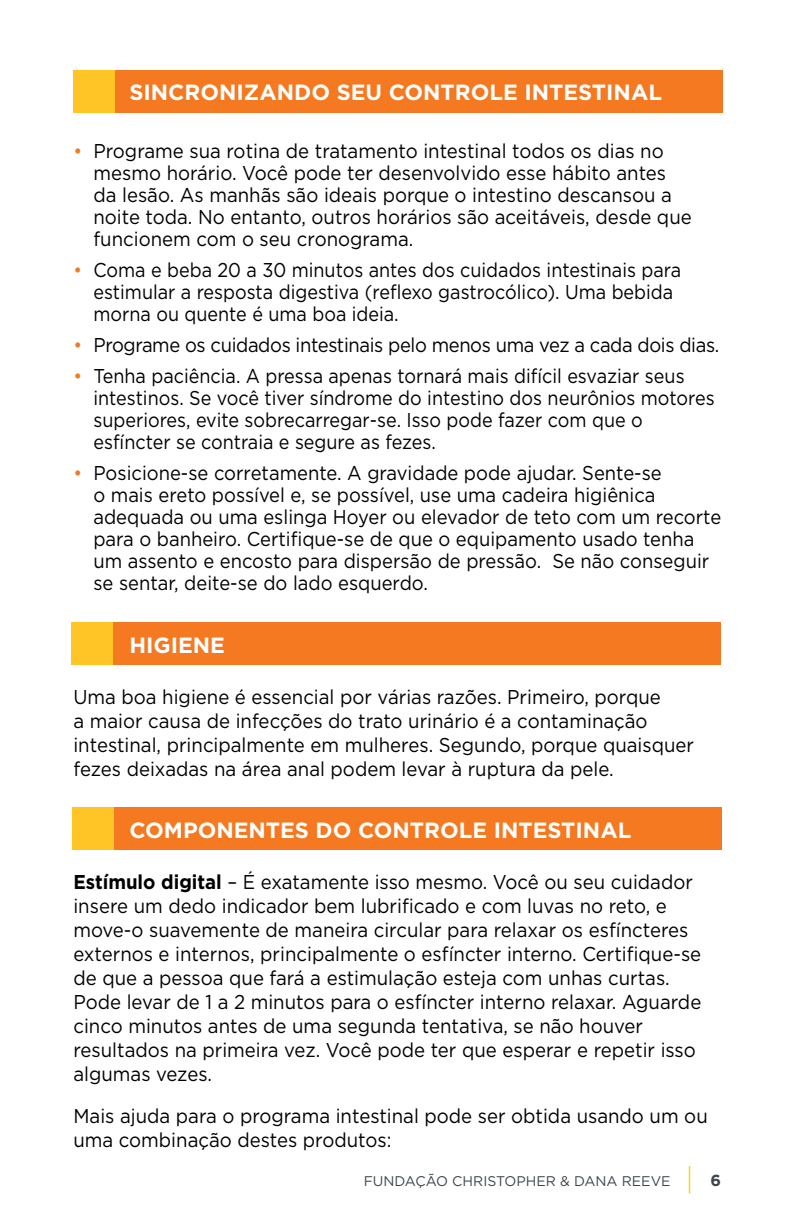
<style>
.page{position:relative;width:792px;height:1224px;background:#fff}
.page>*{position:absolute;margin:0;border:0;box-sizing:border-box;transform-origin:0 0}
.t1{font:700 22px "Gotham";color:#fff}
.t2{font:20px/24px "Gotham";color:#000;scale:.93 1}
.t3{font:20px/22px "Gotham";color:#000;scale:.9 1}
.t4{font:20px/22px "Gotham";color:#000;scale:.92 1}
.t5{font:20px "Gotham";letter-spacing:-.02em;color:#000;scale:.92 1}
.t6{font:700 16px "Gotham";color:#3d464c}
.t7{font:14px "Gotham";color:#3d464c}
.s1{color:#f47920}
.s2{font-weight:700}
</style>
<div class="page">
<svg style="left:689px;top:1166px;width:1px;height:28px"></svg>
<div style="left:71px;top:622px;width:43px;height:42px;background:#ffc425"></div>
<div style="left:113px;top:622px;width:608px;height:42px;background:#f47920"></div>
<div style="left:72px;top:807px;width:42px;height:43px;background:#ffc425"></div>
<div style="left:114px;top:807px;width:607px;height:43px;background:#f47920"></div>
<div style="left:73px;top:71px;width:43px;height:42px;background:#ffc425"></div>
<div style="left:115px;top:71px;width:607px;height:42px;background:#f47920"></div>
<p class="t1" style="left:129px;top:78px;width:534px">SINCRONIZANDO SEU CONTROLE INTESTINAL</p>
<p class="t2" style="left:93px;top:140px;width:645px;line-height:22px;text-indent:-20px"><span class="s1">•</span> Programe sua rotina de tratamento intestinal todos os dias no mesmo horário. Você pode ter desenvolvido esse hábito antes da lesão. As manhãs são ideais porque o intestino descansou a noite toda. No entanto, outros horários são aceitáveis, desde que funcionem com o seu cronograma.</p>
<p class="t3" style="left:93px;top:259px;width:655px;text-indent:-20px"><span class="s1">•</span> Coma e beba 20 a 30 minutos antes dos cuidados intestinais para estimular a resposta digestiva (reflexo gastrocólico). Uma bebida morna ou quente é uma boa ideia.</p>
<p class="t5" style="left:73px;top:332px;width:704px"><span class="s1">•</span> Programe os cuidados intestinais pelo menos uma vez a cada dois dias.</p>
<p class="t3" style="left:93px;top:365px;width:692px;text-indent:-20px"><span class="s1">•</span> Tenha paciência. A pressa apenas tornará mais difícil esvaziar seus intestinos. Se você tiver síndrome do intestino dos neurônios motores superiores, evite sobrecarregar-se. Isso pode fazer com que o esfíncter se contraia e segure as fezes.</p>
<p class="t4" style="left:93px;top:462px;width:684px;text-indent:-20px"><span class="s1">•</span> Posicione-se corretamente. A gravidade pode ajudar. Sente-se<br>o mais ereto possível e, se possível, use uma cadeira higiênica adequada ou uma eslinga Hoyer ou elevador de teto com um recorte para o banheiro. Certifique-se de que o equipamento usado tenha um assento e encosto para dispersão de pressão. Se não conseguir se sentar, deite-se do lado esquerdo.</p>
<p class="t1" style="left:129px;top:630px;width:97px">HIGIENE</p>
<p class="t2" style="left:73px;top:684px;width:669px">Uma boa higiene é essencial por várias razões. Primeiro, porque<br>a maior causa de infecções do trato urinário é a contaminação intestinal, principalmente em mulheres. Segundo, porque quaisquer fezes deixadas na área anal podem levar à ruptura da pele.</p>
<p class="t1" style="left:129px;top:816px;width:503px">COMPONENTES DO CONTROLE INTESTINAL</p>
<p class="t2" style="left:73px;top:869px;width:677px"><span class="s2">Estímulo digital</span> – É exatamente isso mesmo. Você ou seu cuidador insere um dedo indicador bem lubrificado e com luvas no reto, e move-o suavemente de maneira circular para relaxar os esfíncteres externos e internos, principalmente o esfíncter interno. Certifique-se de que a pessoa que fará a estimulação esteja com unhas curtas.<br>Pode levar de 1 a 2 minutos para o esfíncter interno relaxar. Aguarde cinco minutos antes de uma segunda tentativa, se não houver resultados na primeira vez. Você pode ter que esperar e repetir isso algumas vezes.</p>
<p class="t2" style="left:73px;top:1103px;width:684px">Mais ajuda para o programa intestinal pode ser obtida usando um ou uma combinação destes produtos:</p>
<p class="t7" style="left:364px;top:1172px;width:308px">FUNDAÇÃO CHRISTOPHER &amp; DANA REEVE</p>
<p class="t6" style="left:710px;top:1170px;width:12px">6</p>
</div>
